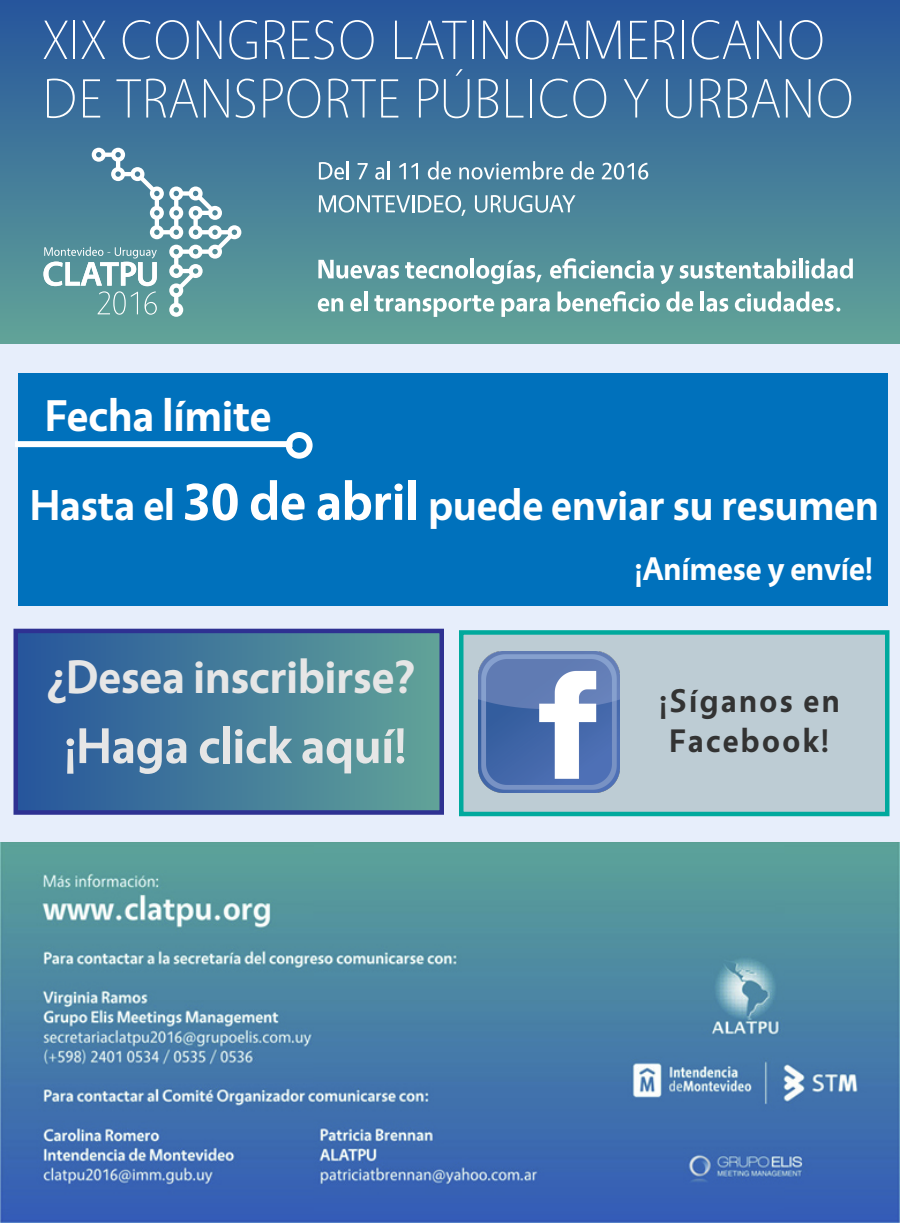
<style>
.page{position:relative;width:900px;height:1223px;background:#fff}
.page>*{position:absolute;margin:0;border:0;box-sizing:border-box;transform-origin:0 0}
.t1{font:700 50.55px "Vegur";color:#e6e6e6}
.t2{font:700 47.1px "Vegur";color:#e6e6e6}
.t3{font:700 45px "Vegur";color:#fff}
.t4{font:700 43.5px "Vegur";color:#fff}
.t5{font:700 33px/39.6px "Vegur";letter-spacing:.07em;color:#333;text-align:center}
.t6{font:700 33px "Vegur";color:#fff}
.s1{font-size:54px}
</style>
<div class="page">
<div style="left:0;top:165px;width:900px;height:1058px;background:#e7eefb"></div>
<div style="left:0;top:0;width:900px;height:343px;background:linear-gradient(to bottom,#27569d,#61a398)"></div>
<svg style="left:319px;top:161px;width:30px;height:19px"></svg>
<svg style="left:358px;top:163px;width:10px;height:16px"></svg>
<svg style="left:375px;top:167px;width:9px;height:13px"></svg>
<hr style="left:387px;top:161px;width:3px;height:18px;background:#fff">
<svg style="left:399px;top:163px;width:7px;height:16px"></svg>
<svg style="left:412px;top:163px;width:6px;height:16px"></svg>
<svg style="left:428px;top:161px;width:23px;height:19px"></svg>
<svg style="left:459px;top:161px;width:104px;height:19px;background:#739db3"></svg>
<svg style="left:571px;top:161px;width:23px;height:19px"></svg>
<svg style="left:602px;top:163px;width:46px;height:17px"></svg>
<svg style="left:319px;top:195px;width:147px;height:21px;background:#7ba5b5"></svg>
<svg style="left:475px;top:195px;width:100px;height:18px;background:#7fa8b8"></svg>
<svg style="left:318px;top:260px;width:81px;height:19px;background:#9dc0c4"></svg>
<svg style="left:405px;top:262px;width:63px;height:17px"></svg>
<hr style="left:470px;top:258px;width:4px;height:20px;background:#fff">
<svg style="left:476px;top:260px;width:66px;height:24px;background:#8cb6ba"></svg>
<svg style="left:550px;top:258px;width:104px;height:21px;background:#94babf"></svg>
<svg style="left:660px;top:265px;width:14px;height:19px"></svg>
<svg style="left:680px;top:258px;width:116px;height:21px;background:#93b9be"></svg>
<svg style="left:792px;top:265px;width:4px;height:13px"></svg>
<hr style="left:799px;top:258px;width:3px;height:20px;background:#fff">
<svg style="left:805px;top:258px;width:48px;height:21px"></svg>
<svg style="left:318px;top:298px;width:25px;height:14px"></svg>
<svg style="left:350px;top:298px;width:12px;height:14px"></svg>
<hr style="left:364px;top:291px;width:4px;height:20px;background:#fff">
<svg style="left:374px;top:295px;width:120px;height:22px;background:#93bdbb"></svg>
<svg style="left:501px;top:298px;width:49px;height:19px"></svg>
<svg style="left:558px;top:291px;width:102px;height:21px;background:#99c0bf"></svg>
<svg style="left:666px;top:291px;width:27px;height:21px"></svg>
<hr style="left:700px;top:291px;width:4px;height:20px;background:#fff">
<svg style="left:706px;top:298px;width:22px;height:14px"></svg>
<svg style="left:735px;top:291px;width:105px;height:21px;background:#96bebe"></svg>
<svg style="left:44px;top:21px;width:24px;height:38px"></svg>
<hr style="left:73px;top:21px;width:2px;height:38px;background:#fff">
<svg style="left:81px;top:21px;width:25px;height:38px"></svg>
<svg style="left:123px;top:20px;width:27px;height:40px"></svg>
<svg style="left:156px;top:20px;width:33px;height:40px"></svg>
<svg style="left:197px;top:21px;width:24px;height:38px"></svg>
<svg style="left:229px;top:20px;width:28px;height:40px"></svg>
<svg style="left:265px;top:20px;width:20px;height:39px"></svg>
<svg style="left:292px;top:20px;width:42px;height:40px;background:#5079ac"></svg>
<svg style="left:341px;top:20px;width:33px;height:40px"></svg>
<svg style="left:395px;top:21px;width:72px;height:38px;background:#4974a9"></svg>
<hr style="left:472px;top:21px;width:2px;height:38px;background:#fff">
<svg style="left:483px;top:21px;width:25px;height:38px"></svg>
<svg style="left:516px;top:20px;width:64px;height:40px;background:#4b75aa"></svg>
<svg style="left:586px;top:21px;width:35px;height:38px"></svg>
<svg style="left:630px;top:21px;width:17px;height:38px"></svg>
<svg style="left:655px;top:20px;width:19px;height:39px"></svg>
<hr style="left:682px;top:21px;width:2px;height:38px;background:#fff">
<svg style="left:692px;top:20px;width:59px;height:40px;background:#4873a8"></svg>
<svg style="left:757px;top:21px;width:25px;height:38px"></svg>
<svg style="left:790px;top:20px;width:32px;height:40px"></svg>
<svg style="left:47px;top:79px;width:28px;height:39px"></svg>
<svg style="left:83px;top:79px;width:17px;height:38px"></svg>
<svg style="left:116px;top:79px;width:82px;height:38px;background:#5581aa"></svg>
<svg style="left:204px;top:79px;width:25px;height:38px"></svg>
<svg style="left:236px;top:79px;width:19px;height:39px"></svg>
<svg style="left:263px;top:79px;width:57px;height:39px;background:#5783ab"></svg>
<svg style="left:329px;top:79px;width:69px;height:38px;background:#5783ab"></svg>
<svg style="left:419px;top:79px;width:19px;height:38px"></svg>
<svg style="left:444px;top:69px;width:26px;height:49px"></svg>
<svg style="left:479px;top:79px;width:19px;height:39px"></svg>
<svg style="left:506px;top:79px;width:17px;height:38px"></svg>
<hr style="left:530px;top:79px;width:2px;height:38px;background:#fff">
<svg style="left:540px;top:79px;width:66px;height:39px;background:#527fa8"></svg>
<svg style="left:624px;top:79px;width:25px;height:38px"></svg>
<svg style="left:666px;top:79px;width:26px;height:39px"></svg>
<svg style="left:701px;top:79px;width:20px;height:38px"></svg>
<svg style="left:728px;top:79px;width:52px;height:39px;background:#5c87ad"></svg>
<svg style="left:786px;top:79px;width:24px;height:38px"></svg>
<svg style="left:818px;top:79px;width:33px;height:39px"></svg>
<svg style="left:44px;top:148px;width:197px;height:169px;background:#6a9ca9"></svg>
<img style="left:0;top:842px;width:900px;height:380px">
<div style="left:16px;top:631px;width:426px;height:181px;background:linear-gradient(to right,#26559c,#61a398)"></div>
<div style="left:14px;top:628px;width:430px;height:186px;border:4px solid #2e3192"></div>
<div style="left:459px;top:630px;width:431px;height:186px;background:#bdccd4;border:4px solid #00a99d"></div>
<img style="left:478px;top:651px;width:141px;height:141px">
<div style="left:18px;top:374px;width:870px;height:232px;background:#0071bc"></div>
<div style="left:15px;top:441px;width:277px;height:6px;background:#fff"></div>
<div style="left:286px;top:432px;width:27px;height:27px;border:6px solid #fff;border-radius:50%"></div>
<p class="t3" style="left:45px;top:391px;width:228px">Fecha límite</p>
<p class="t4" style="left:30px;top:481px;width:850px">Hasta el <span class="s1">30 de abril</span> puede enviar su resumen</p>
<p class="t2" style="left:47px;top:651px;width:370px">¿Desea inscribirse?</p>
<p class="t1" style="left:64px;top:718px;width:344px">¡Haga click aquí!</p>
<p class="t6" style="left:634px;top:551px;width:240px">¡Anímese y envíe!</p>
<p class="t5" style="left:659px;top:681px;width:182px">¡Síganos en<br>Facebook!</p>
</div>
